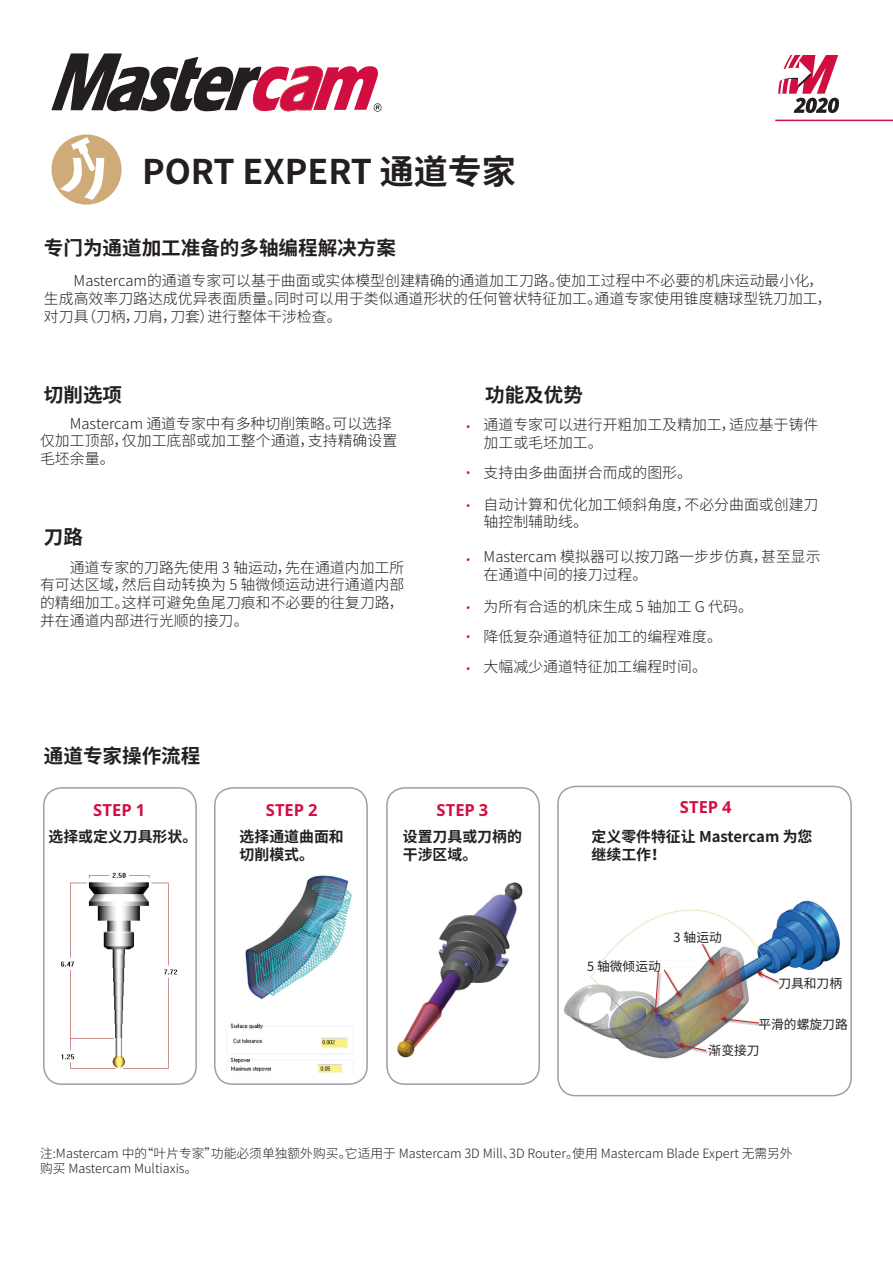
<style>
.page{position:relative;width:893px;height:1263px;background:#fff}
.page>*{position:absolute;margin:0;border:0;box-sizing:border-box;transform-origin:0 0}
.t1{font:700 34.05px "Noto Sans CJ Ksc";color:#231f20}
.t2{font:700 19.5px "Noto Sans CJ Ksc";color:#231f20}
.t3{font:700 16.5px "Noto Sans";color:#d10e40}
.t4{font:300 15px/28.8px "Noto Sans";color:#d10e40}
.t5{font:300 14.85px/17.9px "Noto Sans CJ Ksc";color:#231f20}
.t6{font:700 14.85px/17.9px "Noto Sans CJ Ksc";color:#231f20}
.t7{font:300 12.75px/15.3px "Noto Sans CJ Ksc";color:#231f20}
.t8{font:12.75px/26.5px "Noto Sans CJ Ksc";color:#231f20}
</style>
<div class="page">
<svg style="left:51px;top:53px;width:330px;height:59px"></svg>
<hr style="left:775px;top:120px;width:118px;height:1px;background:#d10e40">
<svg style="left:778px;top:55px;width:61px;height:58px"></svg>
<div style="left:51px;top:134px;width:71px;height:71px;background:#cfab79;border-radius:50%"></div>
<svg style="left:60px;top:137px;width:44px;height:63px"></svg>
<div style="left:557px;top:786px;width:295px;height:310px;border:2px solid #9d9fa2;border-radius:18px"></div>
<img style="left:564px;top:900px;width:276px;height:159px">
<div style="left:43px;top:787px;width:154px;height:298px;border:2px solid #9d9fa2;border-radius:18px"></div>
<div style="left:214px;top:787px;width:154px;height:298px;border:2px solid #9d9fa2;border-radius:18px"></div>
<div style="left:386px;top:787px;width:154px;height:298px;border:2px solid #9d9fa2;border-radius:18px"></div>
<img style="left:61px;top:872px;width:117px;height:197px">
<img style="left:226px;top:875px;width:128px;height:200px">
<img style="left:397px;top:882px;width:126px;height:176px">
<div style="left:676px;top:935px;width:59px;height:8px;background:#fff"></div>
<div style="left:565px;top:959px;width:34px;height:8px;background:#fff"></div>
<div style="left:605px;top:961px;width:92px;height:6px;background:#fff"></div>
<div style="left:601px;top:963px;width:7px;height:6px;background:#fff;border-radius:50%"></div>
<svg style="left:599px;top:959px;width:7px;height:7px"></svg>
<div style="left:780px;top:978px;width:63px;height:8px;background:#fff"></div>
<div style="left:763px;top:1018px;width:76px;height:10px;background:#fff"></div>
<div style="left:710px;top:1046px;width:75px;height:10px;background:#fff"></div>
<h1 class="t1" style="left:142px;top:152px;width:375px">PORT EXPERT 通道专家</h1>
<h2 class="t2" style="left:44px;top:236px;width:354px">专门为通道加工准备的多轴编程解决方案</h2>
<p class="t5" style="left:44px;top:272px;width:789px;text-indent:30px">Mastercam的通道专家可以基于曲面或实体模型创建精确的通道加工刀路。使加工过程中不必要的机床运动最小化，生成高效率刀路达成优异表面质量。同时可以用于类似通道形状的任何管状特征加工。通道专家使用锥度糖球型铣刀加工，对刀具（刀柄，刀肩，刀套）进行整体干涉检查。</p>
<h2 class="t2" style="left:44px;top:383px;width:80px">切削选项</h2>
<p class="t5" style="left:40px;top:414px;width:359px;text-indent:30px">Mastercam 通道专家中有多种切削策略。可以选择仅加工顶部，仅加工底部或加工整个通道，支持精确设置毛坯余量。</p>
<h2 class="t2" style="left:44px;top:526px;width:41px">刀路</h2>
<p class="t5" style="left:40px;top:558px;width:366px;text-align:justify;text-indent:30px">通道专家的刀路先使用 3 轴运动，先在通道内加工所有可达区域，然后自动转换为 5 轴微倾运动进行通道内部的精细加工。这样可避免鱼尾刀痕和不必要的往复刀路，并在通道内部进行光顺的接刀。</p>
<h2 class="t2" style="left:44px;top:745px;width:158px">通道专家操作流程</h2>
<p class="t4" style="left:466px;top:413px;width:7px">•</p>
<p class="t4" style="left:466px;top:458px;width:7px">•</p>
<p class="t4" style="left:466px;top:491px;width:7px">•</p>
<p class="t4" style="left:466px;top:546px;width:7px">•</p>
<p class="t4" style="left:466px;top:594px;width:7px">• •</p>
<p class="t4" style="left:466px;top:654px;width:7px">•</p>
<h2 class="t2" style="left:485px;top:383px;width:99px">功能及优势</h2>
<p class="t5" style="left:484px;top:416px;width:336px">通道专家可以进行开粗加工及精加工，适应基于铸件加工或毛坯加工。</p>
<p class="t5" style="left:484px;top:457px;width:336px;line-height:31.5px">支持由多曲面拼合而成的图形。<br>自动计算和优化加工倾斜角度，不必分曲面或创建刀</p>
<p class="t5" style="left:484px;top:513px;width:106px">轴控制辅助线。</p>
<p class="t5" style="left:484px;top:548px;width:339px">Mastercam 模拟器可以按刀路一步步仿真，甚至显示在通道中间的接刀过程。</p>
<p class="t5" style="left:484px;top:591px;width:271px;line-height:30px">为所有合适的机床生成 5 轴加工 G 代码。降低复杂通道特征加工的编程难度。<br>大幅减少通道特征加工编程时间。</p>
<p class="t3" style="left:93px;top:798px;width:53px">STEP 1</p>
<p class="t3" style="left:266px;top:798px;width:53px">STEP 2</p>
<p class="t3" style="left:436px;top:798px;width:53px">STEP 3</p>
<p class="t3" style="left:680px;top:796px;width:53px">STEP 4</p>
<p class="t6" style="left:48px;top:828px;width:150px">选择或定义刀具形状。</p>
<p class="t6" style="left:240px;top:828px;width:106px">选择通道曲面和切削模式。</p>
<p class="t6" style="left:403px;top:828px;width:121px">设置刀具或刀柄的干涉区域。</p>
<p class="t6" style="left:592px;top:828px;width:222px">定义零件特征让 Mastercam 为您继续工作！</p>
<p class="t8" style="left:587px;top:953px;width:75px">5 轴微倾运动</p>
<p class="t8" style="left:674px;top:924px;width:50px">3 轴运动</p>
<p class="t8" style="left:778px;top:970px;width:65px">刀具和刀柄</p>
<p class="t8" style="left:709px;top:1011px;width:141px;text-indent:50px">平滑的螺旋刀路渐变接刀</p>
<p class="t7" style="left:40px;top:1145px;width:754px">注:Mastercam 中的“叶片专家”功能必须单独额外购买。它适用于 Mastercam 3D Mill、3D Router。使用 Mastercam Blade Expert 无需另外购买 Mastercam Multiaxis。</p>
</div>
